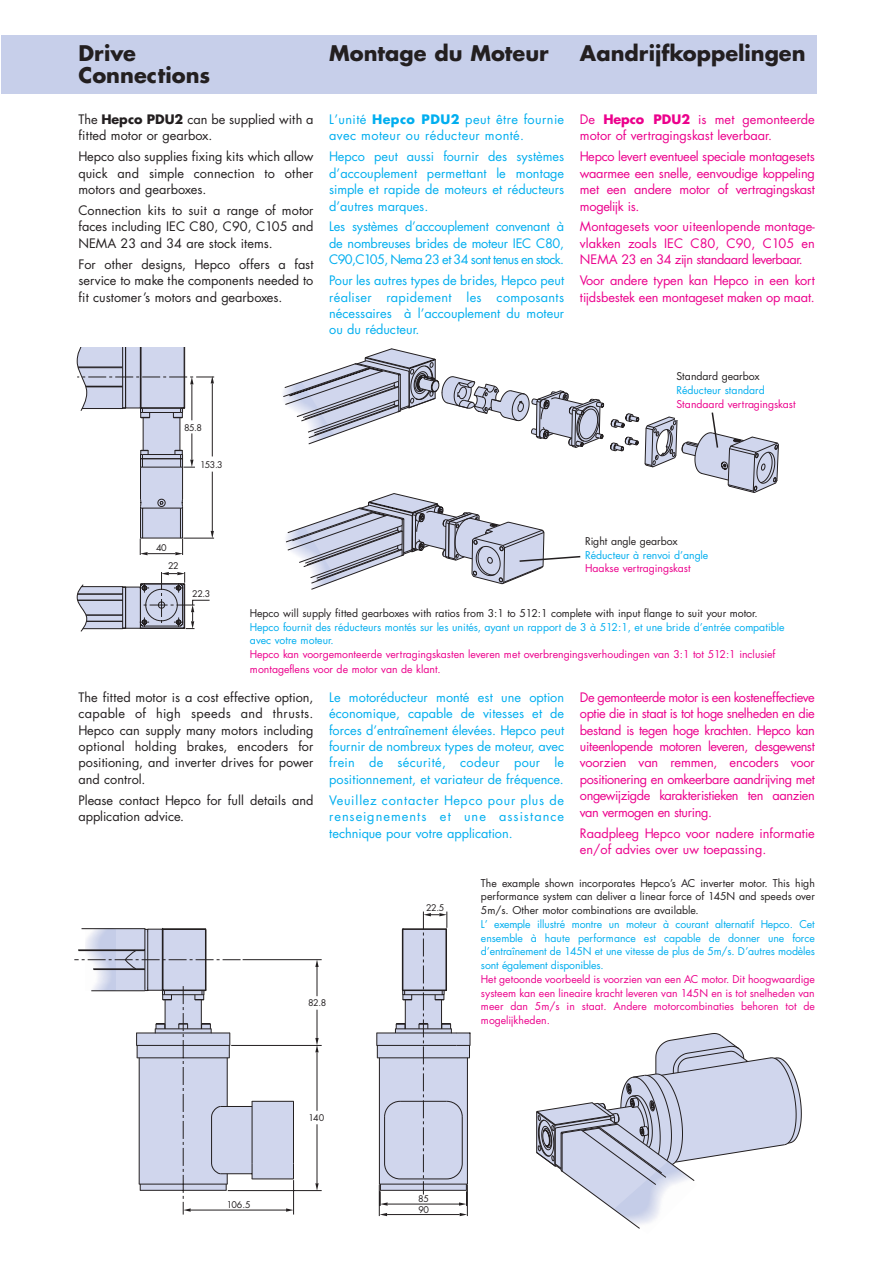
<style>
.page{position:relative;width:893px;height:1263px;background:#fff}
.page>*{position:absolute;margin:0;border:0;box-sizing:border-box;transform-origin:0 0}
.t1{font:700 21px/22.5px "Futura";color:#231f20}
.t2{font:12.75px/16.5px "Futura";letter-spacing:-.015em;color:#ec008c}
.t3{font:12.75px/16.5px "Futura";color:#00aeef;text-align:justify}
.t4{font:12.75px/16.5px "Futura";color:#231f20;text-align:justify}
.t5{font:12.75px/16.5px "Futura";letter-spacing:.03em;color:#00aeef}
.t6{font:10.5px/13.8px "Futura";color:#ec008c}
.t7{font:10.5px/13.8px "Futura";color:#00aeef}
.t8{font:10.5px/13.8px "Futura";color:#231f20;text-align:justify}
.t9{font:9px/10.4px "Futura";letter-spacing:-.045em;color:#231f20}
.s1{font-weight:700}
</style>
<div class="page">
<div style="left:1px;top:35px;width:815px;height:59px;background:#c7cfea"></div>
<svg style="left:76px;top:347px;width:138px;height:285px"></svg>
<svg style="left:240px;top:959px;width:53px;height:221px"></svg>
<hr style="left:191px;top:1210px;width:95px;height:1px;background:#231f20">
<svg style="left:286px;top:1208px;width:7px;height:4px"></svg>
<hr style="left:293px;top:1180px;width:1px;height:35px;background:#231f20">
<hr style="left:228px;top:1190px;width:94px;height:1px;background:#231f20">
<hr style="left:242px;top:959px;width:80px;height:1px;background:#231f20">
<hr style="left:231px;top:1045px;width:91px;height:1px;background:#231f20">
<svg style="left:315px;top:960px;width:3px;height:36px"></svg>
<hr style="left:317px;top:1052px;width:1px;height:59px;background:#231f20">
<svg style="left:315px;top:1010px;width:3px;height:42px"></svg>
<hr style="left:317px;top:1124px;width:1px;height:59px;background:#231f20">
<svg style="left:315px;top:1183px;width:3px;height:8px"></svg>
<hr style="left:379px;top:1185px;width:1px;height:31px;background:#231f20">
<hr style="left:467px;top:1185px;width:1px;height:31px;background:#231f20">
<hr style="left:387px;top:1214px;width:72px;height:1px;background:#231f20">
<svg style="left:379px;top:1213px;width:8px;height:3px"></svg>
<svg style="left:459px;top:1213px;width:8px;height:3px"></svg>
<svg style="left:536px;top:1033px;width:265px;height:196px"></svg>
<hr style="left:252px;top:1101px;width:41px;height:1px;background:#231f20">
<svg style="left:293px;top:1101px;width:1px;height:16px"></svg>
<hr style="left:252px;top:1101px;width:1px;height:62px;background:#231f20">
<hr style="left:293px;top:1117px;width:1px;height:46px;background:#231f20">
<hr style="left:252px;top:1179px;width:41px;height:1px;background:#231f20">
<svg style="left:252px;top:1163px;width:1px;height:16px"></svg>
<svg style="left:293px;top:1163px;width:1px;height:16px"></svg>
<hr style="left:220px;top:1106px;width:32px;height:1px;background:#231f20">
<hr style="left:220px;top:1173px;width:32px;height:1px;background:#231f20">
<svg style="left:74px;top:928px;width:166px;height:287px"></svg>
<svg style="left:376px;top:912px;width:94px;height:294px"></svg>
<svg style="left:283px;top:348px;width:496px;height:242px"></svg>
<h1 class="t1" style="left:78px;top:43px;width:133px">Drive<br>Connections</h1>
<h1 class="t1" style="left:329px;top:43px;width:221px">Montage du Moteur</h1>
<h1 class="t1" style="left:580px;top:43px;width:227px">Aandrijfkoppelingen</h1>
<p class="t4" style="left:78px;top:112px;width:236px">The <span class="s1">Hepco PDU2</span> can be supplied with a fitted motor or gearbox.</p>
<p class="t4" style="left:78px;top:149px;width:236px">Hepco also supplies fixing kits which allow quick and simple connection to other motors and gearboxes.</p>
<p class="t4" style="left:78px;top:203px;width:236px">Connection kits to suit a range of motor faces including IEC C80, C90, C105 and NEMA 23 and 34 are stock items.</p>
<p class="t4" style="left:78px;top:257px;width:236px">For other designs, Hepco offers a fast service to make the components needed to fit customer’s motors and gearboxes.</p>
<p class="t5" style="left:329px;top:112px;width:236px">L’unité <span class="s1">Hepco PDU2</span> peut être fournie avec moteur ou réducteur monté.</p>
<p class="t3" style="left:329px;top:149px;width:236px">Hepco peut aussi fournir des systèmes d’accouplement permettant le montage simple et rapide de moteurs et réducteurs d’autres marques.</p>
<p class="t3" style="left:329px;top:220px;width:236px">Les systèmes d’accouplement convenant à de nombreuses brides de moteur IEC C80, C90,C105, Nema 23 et 34 sont tenus en stock.</p>
<p class="t3" style="left:329px;top:273px;width:236px">Pour les autres types de brides, Hepco peut réaliser rapidement les composants nécessaires à l’accouplement du moteur ou du réducteur.</p>
<p class="t2" style="left:580px;top:112px;width:236px">De <span class="s1">Hepco PDU2</span> is met gemonteerde motor of vertragingskast leverbaar.</p>
<p class="t2" style="left:580px;top:149px;width:236px;text-align:justify">Hepco levert eventueel speciale montagesets waarmee een snelle, eenvoudige koppeling met een andere motor of vertragingskast mogelijk is.</p>
<p class="t2" style="left:580px;top:220px;width:236px;text-align:justify">Montagesets voor uiteenlopende montage&shy;vlakken zoals IEC C80, C90, C105 en NEMA 23 en 34 zijn standaard leverbaar.</p>
<p class="t2" style="left:580px;top:273px;width:236px">Voor andere typen kan Hepco in een kort tijdsbestek een montageset maken op maat.</p>
<p class="t9" style="left:184px;top:423px;width:20px">85.8</p>
<p class="t9" style="left:200px;top:460px;width:24px">153.3</p>
<p class="t9" style="left:156px;top:544px;width:12px">40</p>
<p class="t9" style="left:168px;top:562px;width:12px">22</p>
<p class="t9" style="left:192px;top:589px;width:20px">22.3</p>
<p class="t8" style="left:676px;top:370px;width:85px">Standard gearbox</p>
<p class="t7" style="left:676px;top:384px;width:90px">Réducteur standard</p>
<p class="t6" style="left:676px;top:398px;width:121px">Standaard vertragingskast</p>
<p class="t8" style="left:585px;top:535px;width:94px">Right angle gearbox</p>
<p class="t7" style="left:585px;top:549px;width:125px">Réducteur à renvoi d’angle</p>
<p class="t6" style="left:585px;top:562px;width:107px">Haakse vertragingskast</p>
<p class="t8" style="left:250px;top:607px;width:509px">Hepco will supply fitted gearboxes with ratios from 3:1 to 512:1 complete with input flange to suit your motor.</p>
<p class="t7" style="left:250px;top:621px;width:536px">Hepco fournit des réducteurs montés sur les unités, ayant un rapport de 3 à 512:1, et une bride d’entrée compatible avec votre moteur.</p>
<p class="t6" style="left:250px;top:648px;width:527px;line-height:15px">Hepco kan voorgemonteerde vertragingskasten leveren met overbrengingsverhoudingen van 3:1 tot 512:1 inclusief montageflens voor de motor van de klant.</p>
<p class="t4" style="left:78px;top:690px;width:236px">The fitted motor is a cost effective option, capable of high speeds and thrusts.<br>Hepco can supply many motors including optional holding brakes, encoders for positioning, and inverter drives for power and control.</p>
<p class="t4" style="left:78px;top:793px;width:236px">Please contact Hepco for full details and application advice.</p>
<p class="t2" style="left:580px;top:690px;width:236px;text-align:justify">De gemonteerde motor is een kosteneffectieve optie die in staat is tot hoge snelheden en die bestand is tegen hoge krachten. Hepco kan uiteenlopende motoren leveren, desgewenst voorzien van remmen, encoders voor positionering en omkeerbare aandrijving met ongewijzigde karakteristieken ten aanzien van vermogen en sturing.</p>
<p class="t2" style="left:580px;top:826px;width:236px">Raadpleeg Hepco voor nadere informatie en/of advies over uw toepassing.</p>
<p class="t3" style="left:329px;top:690px;width:236px">Le motoréducteur monté est une option économique, capable de vitesses et de forces d’entraînement élevées. Hepco peut fournir de nombreux types de moteur, avec frein de sécurité, codeur pour le positionnement, et variateur de fréquence.</p>
<p class="t3" style="left:329px;top:793px;width:236px">Veuillez contacter Hepco pour plus de renseignements et une assistance technique pour votre application.</p>
<p class="t8" style="left:481px;top:877px;width:335px">The example shown incorporates Hepco’s AC inverter motor. This high performance system can deliver a linear force of 145N and speeds over 5m/s. Other motor combinations are available.</p>
<p class="t7" style="left:481px;top:918px;width:335px;text-align:justify">L’ exemple illustré montre un moteur à courant alternatif Hepco. Cet ensemble à haute performance est capable de donner une force d’entraînement de 145N et une vitesse de plus de 5m/s. D’autres modèles sont également disponibles.</p>
<p class="t6" style="left:481px;top:973px;width:335px;text-align:justify">Het getoonde voorbeeld is voorzien van een AC motor. Dit hoogwaardige systeem kan een lineaire kracht leveren van 145N en is tot snelheden van meer dan 5m/s in staat. Andere motorcombinaties behoren tot de mogelijkheden.</p>
<p class="t9" style="left:426px;top:903px;width:20px">22.5</p>
<p class="t9" style="left:308px;top:998px;width:20px">82.8</p>
<p class="t9" style="left:227px;top:1200px;width:26px">106.5</p>
<p class="t9" style="left:308px;top:1113px;width:17px">140</p>
<p class="t9" style="left:418px;top:1195px;width:12px">85<br>90</p>
</div>
